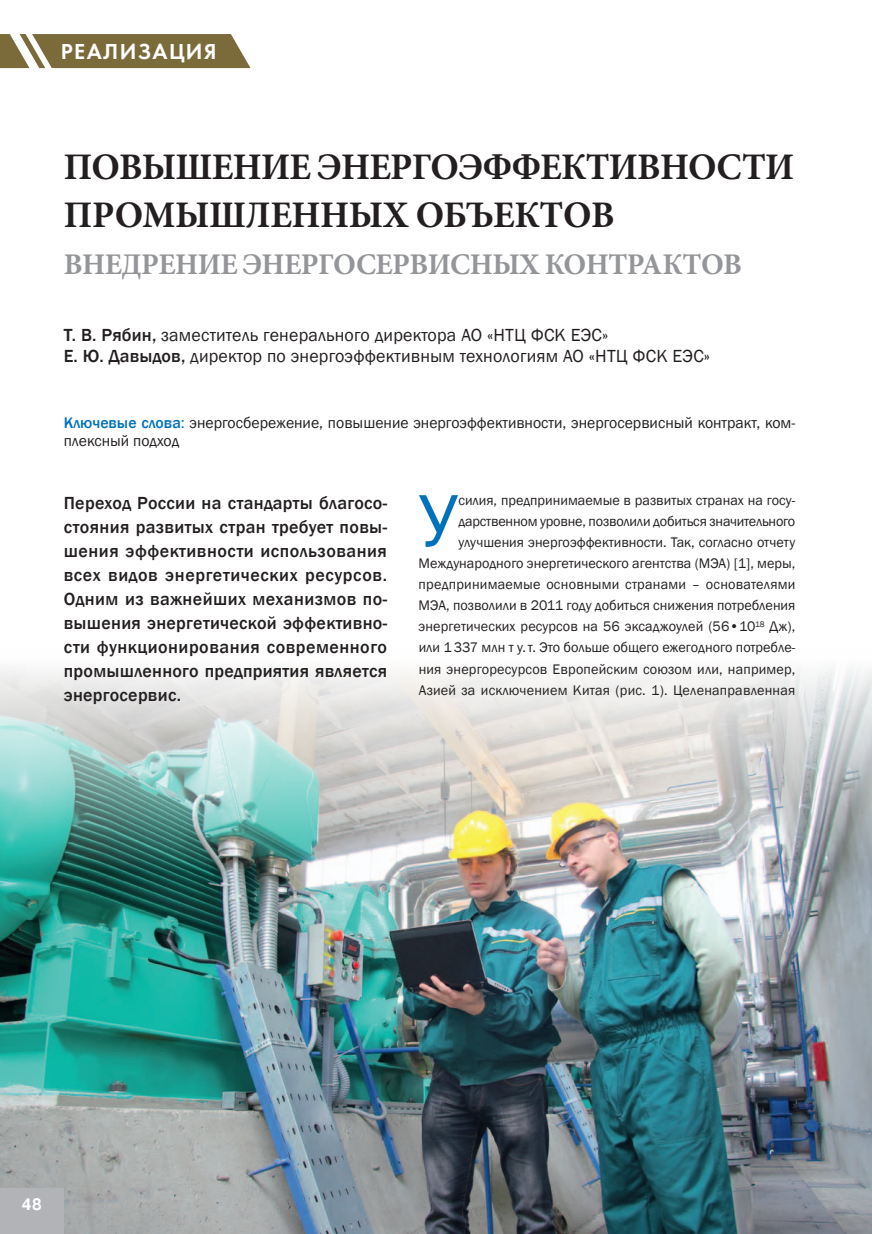
<style>
.page{position:relative;width:872px;height:1234px;background:#fff}
.page>*{position:absolute;margin:0;border:0;box-sizing:border-box;transform-origin:0 0}
.t1{font:77.55px "Franklin Gothic";color:#0072bc}
.t2{font:700 37.5px/48px "Minion Pro";letter-spacing:-.02em;color:#231f20}
.t3{font:700 30px "Minion Pro";letter-spacing:-.02em;color:#939598}
.t4{font:22.5px "Futura Demi";letter-spacing:.06em;color:#fff}
.t5{font:500 18px/24px "Franklin Gothic";letter-spacing:.015em;color:#231f20;text-align:justify}
.t6{font:18px/21px "Franklin Gothic";letter-spacing:.01em;color:#231f20}
.t7{font:700 16.5px "Pragmatica";color:#fff;scale:.89 1}
.t8{font:15.75px/18px "Franklin Gothic";color:#231f20}
.t9{font:14.25px/21.1px "Franklin Gothic";color:#231f20;text-align:right}
.s1{font-weight:500}
.s2{font-weight:500;color:#0072bc}
.s3{color:#0072bc}
</style>
<div class="page">
<img style="left:0;top:667px;width:872px;height:566px">
<svg style="left:0;top:34px;width:250px;height:34px;background:#89794d"></svg>
<div style="left:0;top:1188px;width:64px;height:45px;background:#b2b3b7"></div>
<h3 class="t4" style="left:61px;top:38px;width:157px">Реализация</h3>
<h2 class="t2" style="left:64px;top:142px;width:732px">Повышение энергоэффективности промышленных объектов</h2>
<h3 class="t3" style="left:64px;top:243px;width:20px">ВНЕ</h3>
<h3 class="t3" style="left:122px;top:243px;width:40px">ДРЕНИЕ</h3>
<h3 class="t3" style="left:243px;top:243px;width:252px">энергосервисНЫХ</h3>
<h3 class="t3" style="left:545px;top:243px;width:21px">КОНТР</h3>
<h3 class="t3" style="left:641px;top:243px;width:27px">АКТОВ</h3>
<p class="t6" style="left:64px;top:325px;width:648px"><span class="s1">Т. В. Рябин,</span> заместитель генерального директора АО «НТЦ ФСК ЕЭС»<br><span class="s1">Е. Ю. Давыдов,</span> директор по энергоэффективным технологиям АО «НТЦ ФСК ЕЭС»</p>
<p class="t8" style="left:64px;top:414px;width:733px"><span class="s2">Ключевые слова</span><span class="s3">:</span> энергосбережение, повышение энергоэффективности, энергосервисный контракт, ком&shy;плексный подход</p>
<p class="t5" style="left:64px;top:491px;width:325px">Переход России на стандарты благосо&shy;стояния развитых стран требует повы&shy;шения эффективности использования всех видов энергетических ресурсов.<br>Одним из важнейших механизмов по&shy;вышения энергетической эффективно&shy;сти функционирования современного промышленного предприятия является энергосервис.</p>
<h1 class="t1" style="left:419px;top:473px;width:41px">У</h1>
<p class="t9" style="left:418px;top:489px;width:378px">силия, предпринимаемые в развитых странах на госу&shy;дарственном уровне, позволили добиться значительного улучшения энергоэффективности. Так, согласно отчету Международного энергетического агентства (МЭА) [1], меры, предпринимаемые основными странами – основателями МЭА, позволили в 2011 году добиться снижения потребления энергетических ресурсов на 56 эксаджоулей (56•10<sup>18</sup> Дж), или 1337 млн т у.т. Это больше общего ежегодного потребле&shy;ния энергоресурсов Европейским союзом или, например, Азией за исключением Китая (рис. 1). Целенаправленная</p>
<p class="t7" style="left:22px;top:1193px;width:24px">48</p>
</div>
